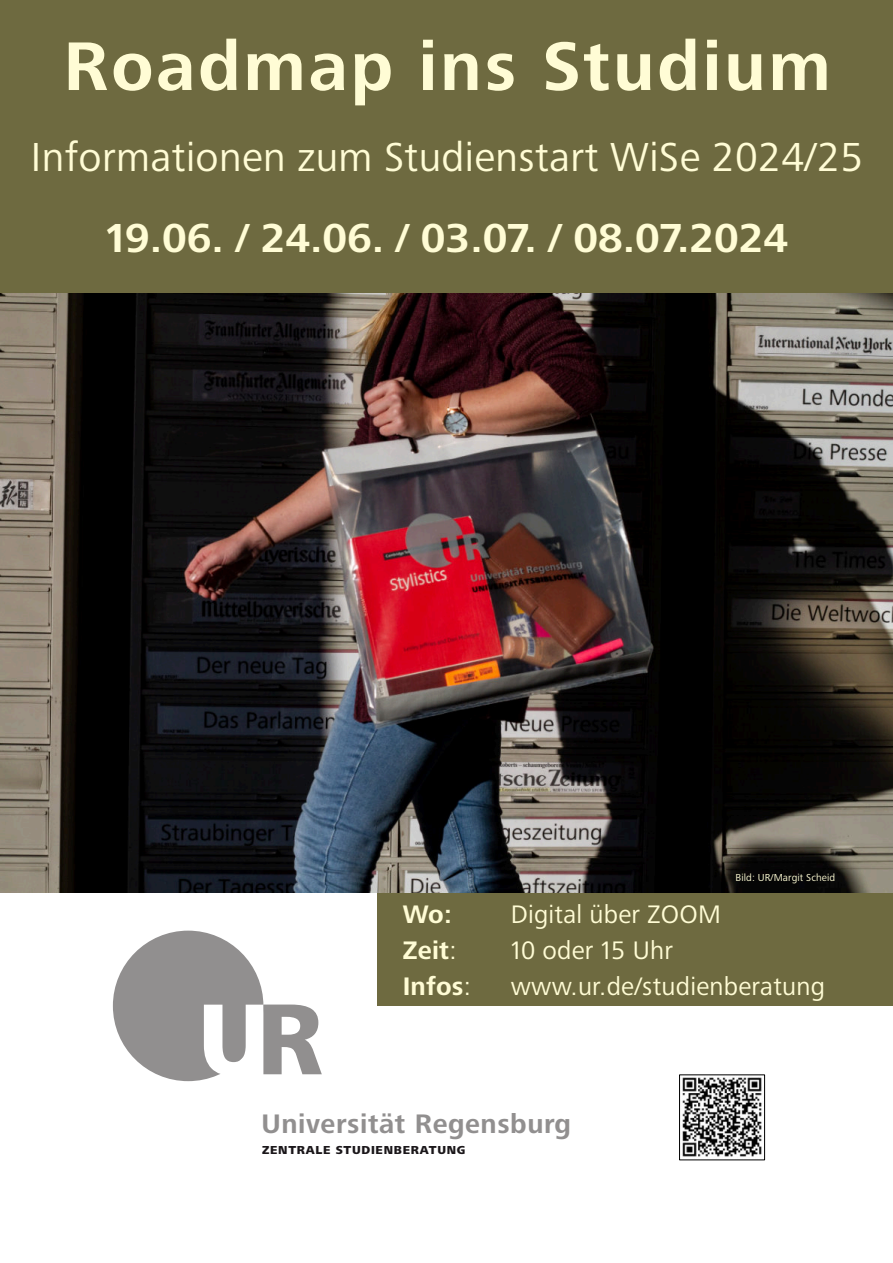
<style>
.page{position:relative;width:893px;height:1263px;background:#fff}
.page>*{position:absolute;margin:0;border:0;box-sizing:border-box;transform-origin:0 0}
.t1{font:700 71.25px "Frutiger Next LTW1 G";letter-spacing:.04em;color:#fffcd5}
.t2{font:42px "Frutiger Next LTW1 G";letter-spacing:.01em;color:#fffcd5}
.t3{font:700 42px "Frutiger Next LTW1 G";color:#fffcd5}
.t4{font:700 27.75px "Frutiger Next LTW1 G";letter-spacing:.02em;color:#918f8f}
.t5{font:26.25px "Frutiger Next LTW1 G";letter-spacing:.01em;color:#fffcd5}
.t6{font:700 26.25px "Frutiger Next LTW1 G";letter-spacing:.01em;color:#fffcd5}
.t7{font:800 12px "Frutiger Next LTW1 G";letter-spacing:.06em;color:#1b171a}
.t8{font:10.5px "Frutiger Next LTW1 G";letter-spacing:.01em;color:#fffcd5}
.s1{font-weight:400}
</style>
<div class="page">
<div style="left:377px;top:893px;width:516px;height:113px;background:#6e6a40"></div>
<div style="left:0;top:0;width:893px;height:296px;background:#6e6a40"></div>
<img style="left:0;top:293px;width:893px;height:600px">
<div style="left:113px;top:931px;width:150px;height:150px;background:#918f8f;border-radius:50%"></div>
<svg style="left:204px;top:1004px;width:118px;height:72px"></svg>
<img style="left:682px;top:1077px;width:80px;height:80px">
<div style="left:679px;top:1075px;width:86px;height:85px;border:1px solid #000"></div>
<h1 class="t1" style="left:64px;top:39px;width:769px">Roadmap ins Studium</h1>
<h2 class="t2" style="left:31px;top:141px;width:834px">Informationen zum Studienstart WiSe 2024/25</h2>
<h2 class="t3" style="left:106px;top:222px;width:683px">19.06. / 24.06. / 03.07. / 08.07.2024</h2>
<p class="t8" style="left:736px;top:874px;width:101px">Bild: UR/Margit Scheid</p>
<p class="t6" style="left:403px;top:904px;width:51px">Wo:</p>
<p class="t5" style="left:511px;top:904px;width:212px">Digital über ZOOM</p>
<p class="t6" style="left:403px;top:940px;width:55px">Zeit<span class="s1">:</span></p>
<p class="t5" style="left:511px;top:940px;width:164px">10 oder 15 Uhr</p>
<p class="t6" style="left:403px;top:976px;width:70px">Infos<span class="s1">:</span></p>
<p class="t5" style="left:511px;top:976px;width:316px">www.ur.de/studienberatung</p>
<p class="t4" style="left:262px;top:1113px;width:311px">Universität Regensburg</p>
<p class="t7" style="left:262px;top:1146px;width:205px">ZENTRALE STUDIENBERATUNG</p>
</div>
